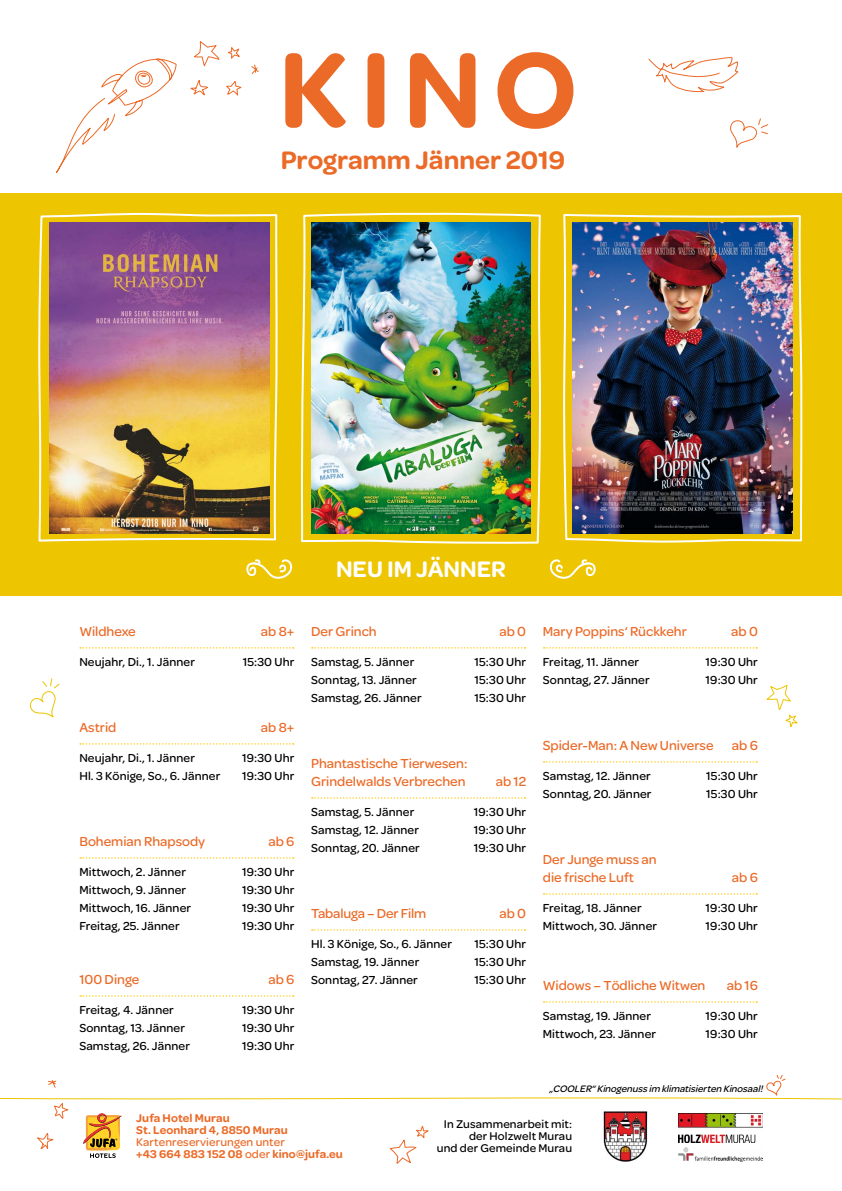
<style>
.page{position:relative;width:842px;height:1191px;background:#fff}
.page>*{position:absolute;margin:0;border:0;box-sizing:border-box;transform-origin:0 0}
.t1{font:600 113.9px "Omnes";color:#eb6a27}
.t2{font:600 27px "Omnes";color:#eb6a27}
.t3{font:600 24px "Omnes";color:#fff}
.t4{font:500 14px/18px "Omnes";color:#eb6a27}
.t5{font:500 12.4px "Omnes";letter-spacing:.01em;color:#000}
.t6{font:600 12px/12px "Omnes";letter-spacing:.01em;color:#eb6a27}
.t7{font:500 12px/12px "Omnes";letter-spacing:.01em;color:#000;text-align:right}
.t8{font:italic 500 10px "Omnes";color:#000}
.s1{font-weight:500}
</style>
<div class="page">
<div style="left:0;top:193px;width:842px;height:402px;background:#edc500"></div>
<svg style="left:80px;top:647px;width:214px;height:1px"></svg>
<svg style="left:80px;top:743px;width:214px;height:1px"></svg>
<svg style="left:80px;top:857px;width:214px;height:1px"></svg>
<svg style="left:80px;top:995px;width:214px;height:1px"></svg>
<svg style="left:190px;top:42px;width:69px;height:54px"></svg>
<svg style="left:56px;top:58px;width:121px;height:115px"></svg>
<svg style="left:730px;top:118px;width:39px;height:30px"></svg>
<img style="left:563px;top:214px;width:240px;height:329px">
<img style="left:301px;top:213px;width:240px;height:331px">
<svg style="left:246px;top:559px;width:47px;height:20px"></svg>
<svg style="left:549px;top:559px;width:47px;height:20px"></svg>
<svg style="left:766px;top:685px;width:32px;height:43px"></svg>
<svg style="left:29px;top:678px;width:31px;height:40px"></svg>
<svg style="left:648px;top:57px;width:91px;height:36px"></svg>
<svg style="left:312px;top:647px;width:213px;height:1px"></svg>
<svg style="left:312px;top:797px;width:213px;height:1px"></svg>
<svg style="left:312px;top:929px;width:213px;height:1px"></svg>
<svg style="left:544px;top:647px;width:213px;height:1px"></svg>
<svg style="left:544px;top:761px;width:213px;height:1px"></svg>
<svg style="left:544px;top:893px;width:213px;height:1px"></svg>
<svg style="left:544px;top:1001px;width:213px;height:1px"></svg>
<svg style="left:38px;top:212px;width:240px;height:330px"></svg>
<img style="left:49px;top:223px;width:220px;height:310px">
<svg style="left:0;top:1074px;width:842px;height:90px"></svg>
<p class="t1" style="left:279px;top:8px;width:300px">KINO</p>
<p class="t2" style="left:281px;top:141px;width:286px">Programm Jänner 2019</p>
<p class="t3" style="left:336px;top:551px;width:171px">NEU IM JÄNNER</p>
<p class="t4" style="left:79px;top:622px;width:58px">Wildhexe</p>
<p class="t4" style="left:261px;top:622px;width:35px">ab 8+</p>
<p class="t5" style="left:79px;top:653px;width:117px">Neujahr, Di., 1. Jänner</p>
<p class="t5" style="left:243px;top:653px;width:53px">15:30 Uhr</p>
<p class="t4" style="left:79px;top:718px;width:39px">Astrid</p>
<p class="t4" style="left:261px;top:718px;width:35px">ab 8+</p>
<p class="t5" style="left:79px;top:749px;width:117px">Neujahr, Di., 1. Jänner</p>
<p class="t5" style="left:242px;top:749px;width:54px">19:30 Uhr</p>
<p class="t5" style="left:79px;top:767px;width:142px">Hl. 3 Könige, So., 6. Jänner</p>
<p class="t5" style="left:242px;top:767px;width:54px">19:30 Uhr</p>
<p class="t4" style="left:79px;top:832px;width:127px">Bohemian Rhapsody</p>
<p class="t4" style="left:268px;top:832px;width:28px">ab 6</p>
<p class="t5" style="left:79px;top:863px;width:108px">Mittwoch, 2. Jänner</p>
<p class="t5" style="left:242px;top:863px;width:54px">19:30 Uhr</p>
<p class="t5" style="left:79px;top:881px;width:108px">Mittwoch, 9. Jänner</p>
<p class="t5" style="left:242px;top:881px;width:54px">19:30 Uhr</p>
<p class="t5" style="left:79px;top:899px;width:113px">Mittwoch, 16. Jänner</p>
<p class="t5" style="left:242px;top:899px;width:54px">19:30 Uhr</p>
<p class="t5" style="left:79px;top:917px;width:102px">Freitag, 25. Jänner</p>
<p class="t5" style="left:242px;top:917px;width:54px">19:30 Uhr</p>
<p class="t4" style="left:79px;top:970px;width:62px">100 Dinge</p>
<p class="t4" style="left:268px;top:970px;width:28px">ab 6</p>
<p class="t5" style="left:79px;top:1001px;width:96px">Freitag, 4. Jänner</p>
<p class="t5" style="left:242px;top:1001px;width:54px">19:30 Uhr</p>
<p class="t5" style="left:79px;top:1019px;width:107px">Sonntag, 13. Jänner</p>
<p class="t5" style="left:242px;top:1019px;width:54px">19:30 Uhr</p>
<p class="t5" style="left:79px;top:1037px;width:112px">Samstag, 26. Jänner</p>
<p class="t5" style="left:242px;top:1037px;width:54px">19:30 Uhr</p>
<p class="t4" style="left:311px;top:622px;width:67px">Der Grinch</p>
<p class="t4" style="left:499px;top:622px;width:28px">ab 0</p>
<p class="t5" style="left:311px;top:653px;width:105px">Samstag, 5. Jänner</p>
<p class="t5" style="left:474px;top:653px;width:53px">15:30 Uhr</p>
<p class="t5" style="left:311px;top:671px;width:107px">Sonntag, 13. Jänner</p>
<p class="t5" style="left:474px;top:671px;width:53px">15:30 Uhr</p>
<p class="t5" style="left:311px;top:689px;width:112px">Samstag, 26. Jänner</p>
<p class="t5" style="left:474px;top:689px;width:53px">15:30 Uhr</p>
<p class="t4" style="left:311px;top:754px;width:158px">Phantastische Tierwesen:<br>Grindelwalds Verbrechen</p>
<p class="t4" style="left:496px;top:772px;width:32px">ab 12</p>
<p class="t5" style="left:311px;top:803px;width:105px">Samstag, 5. Jänner</p>
<p class="t5" style="left:474px;top:803px;width:54px">19:30 Uhr</p>
<p class="t5" style="left:311px;top:821px;width:109px">Samstag, 12. Jänner</p>
<p class="t5" style="left:474px;top:821px;width:54px">19:30 Uhr</p>
<p class="t5" style="left:311px;top:839px;width:110px">Sonntag, 20. Jänner</p>
<p class="t5" style="left:474px;top:839px;width:54px">19:30 Uhr</p>
<p class="t4" style="left:311px;top:904px;width:117px">Tabaluga – Der Film</p>
<p class="t4" style="left:499px;top:904px;width:28px">ab 0</p>
<p class="t5" style="left:311px;top:935px;width:142px">Hl. 3 Könige, So., 6. Jänner</p>
<p class="t5" style="left:474px;top:935px;width:53px">15:30 Uhr</p>
<p class="t5" style="left:311px;top:953px;width:110px">Samstag, 19. Jänner</p>
<p class="t5" style="left:474px;top:953px;width:53px">15:30 Uhr</p>
<p class="t5" style="left:311px;top:971px;width:108px">Sonntag, 27. Jänner</p>
<p class="t5" style="left:474px;top:971px;width:53px">15:30 Uhr</p>
<p class="t4" style="left:543px;top:622px;width:146px">Mary Poppins‘ Rückkehr</p>
<p class="t4" style="left:731px;top:622px;width:28px">ab 0</p>
<p class="t5" style="left:543px;top:653px;width:98px">Freitag, 11. Jänner</p>
<p class="t5" style="left:706px;top:653px;width:54px">19:30 Uhr</p>
<p class="t5" style="left:543px;top:671px;width:108px">Sonntag, 27. Jänner</p>
<p class="t5" style="left:706px;top:671px;width:54px">19:30 Uhr</p>
<p class="t4" style="left:543px;top:736px;width:172px">Spider-Man: A New Universe</p>
<p class="t4" style="left:732px;top:736px;width:28px">ab 6</p>
<p class="t5" style="left:543px;top:767px;width:109px">Samstag, 12. Jänner</p>
<p class="t5" style="left:706px;top:767px;width:53px">15:30 Uhr</p>
<p class="t5" style="left:543px;top:785px;width:110px">Sonntag, 20. Jänner</p>
<p class="t5" style="left:706px;top:785px;width:53px">15:30 Uhr</p>
<p class="t4" style="left:543px;top:850px;width:115px">Der Junge muss an die frische Luft</p>
<p class="t4" style="left:732px;top:868px;width:28px">ab 6</p>
<p class="t5" style="left:543px;top:899px;width:100px">Freitag, 18. Jänner</p>
<p class="t5" style="left:706px;top:899px;width:54px">19:30 Uhr</p>
<p class="t5" style="left:543px;top:917px;width:116px">Mittwoch, 30. Jänner</p>
<p class="t5" style="left:706px;top:917px;width:54px">19:30 Uhr</p>
<p class="t4" style="left:543px;top:976px;width:164px">Widows – Tödliche Witwen</p>
<p class="t4" style="left:727px;top:976px;width:33px">ab 16</p>
<p class="t5" style="left:543px;top:1007px;width:110px">Samstag, 19. Jänner</p>
<p class="t5" style="left:706px;top:1007px;width:54px">19:30 Uhr</p>
<p class="t5" style="left:543px;top:1025px;width:115px">Mittwoch, 23. Jänner</p>
<p class="t5" style="left:706px;top:1025px;width:54px">19:30 Uhr</p>
<p class="t8" style="left:549px;top:1082px;width:218px">„COOLER“Kinogenussim klimatisierten Kinosaal!</p>
<p class="t6" style="left:136px;top:1111px;width:208px">Jufa Hotel Murau<br>St. Leonhard 4, 8850 Murau<br><span class="s1">Kartenreservierungen unter<br></span>+43 664 883 152 08 <span class="s1">oder</span> kino@jufa.eu</p>
<p class="t7" style="left:437px;top:1117px;width:137px">In Zusammenarbeit mit: der Holzwelt Murau<br>und der Gemeinde Murau</p>
</div>
